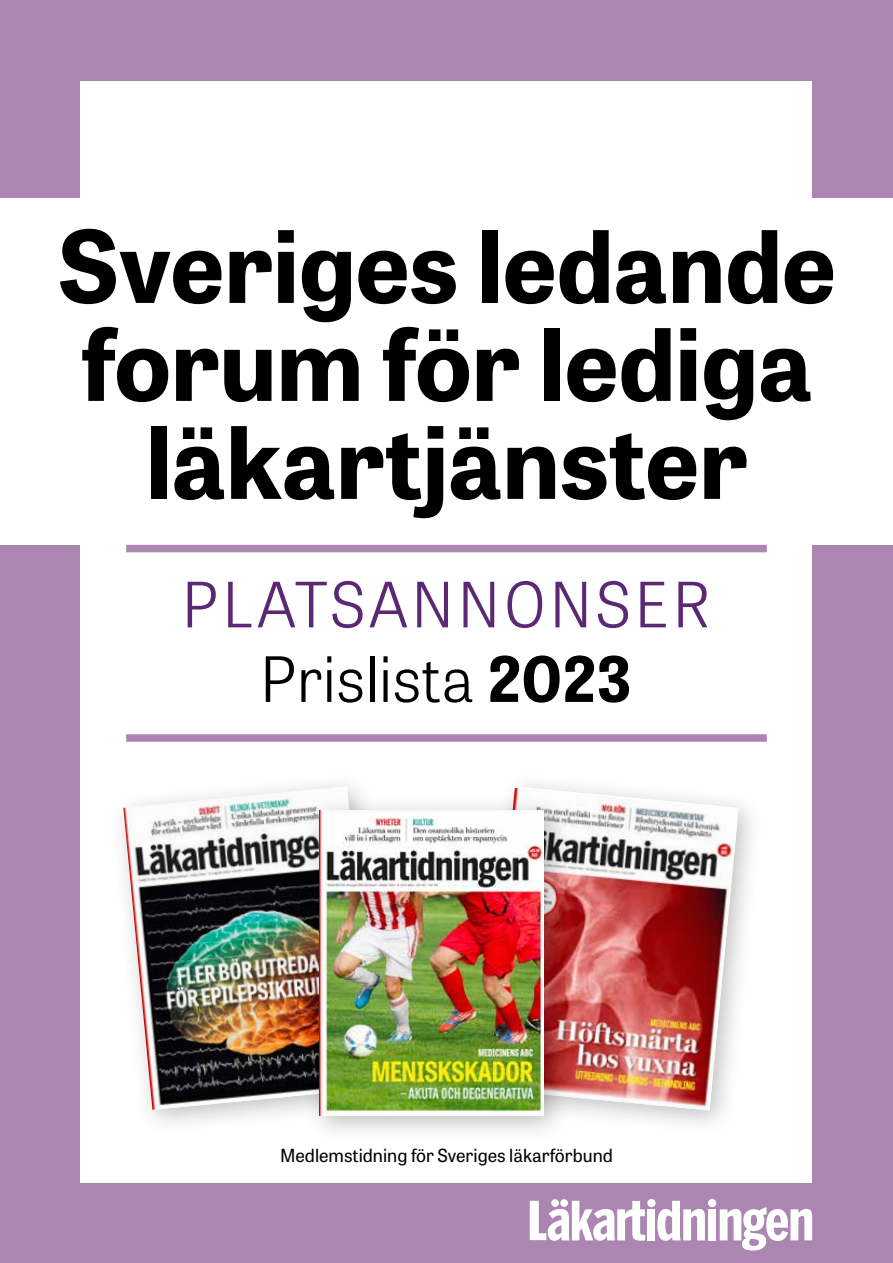
<style>
.page{position:relative;width:893px;height:1263px;background:#aa86b0}
.page>*{position:absolute;margin:0;border:0;box-sizing:border-box;transform-origin:0 0}
.t1{font:700 99.15px/97.9px "Tablet Gothic";color:#000;text-align:center}
.t2{font:300 62.1px/74.6px "Tablet Gothic";letter-spacing:.05em;color:#5b2874;text-align:center}
.t3{font:18px "Tablet Gothic";color:#000}
.s1{color:#000}
.s2{font-weight:700;color:#000}
</style>
<div class="page">
<div style="left:81px;top:81px;width:731px;height:1101px;background:#fff"></div>
<div style="left:0;top:198px;width:893px;height:346px;background:#fff"></div>
<div style="left:126px;top:545px;width:641px;height:7px;background:#aa86b0"></div>
<div style="left:126px;top:734px;width:641px;height:8px;background:#aa86b0"></div>
<div style="left:647px;top:1199px;width:8px;height:8px;background:#fff;border-radius:50%"></div>
<div style="left:708px;top:1199px;width:8px;height:8px;background:#fff;border-radius:50%"></div>
<svg style="left:720px;top:1207px;width:92px;height:43px"></svg>
<div style="left:708px;top:1209px;width:8px;height:31px;background:#fff"></div>
<svg style="left:657px;top:1201px;width:48px;height:40px"></svg>
<div style="left:647px;top:1209px;width:8px;height:31px;background:#fff"></div>
<svg style="left:530px;top:1201px;width:115px;height:40px"></svg>
<div style="left:108px;top:771px;width:294px;height:365px;background:#000;opacity:.25"></div>
<img style="left:123px;top:786px;width:253px;height:324px">
<div style="left:470px;top:771px;width:295px;height:365px;background:#000;opacity:.25"></div>
<img style="left:486px;top:788px;width:252px;height:322px">
<div style="left:303px;top:794px;width:268px;height:349px;background:#000;opacity:.25"></div>
<img style="left:319px;top:810px;width:225px;height:306px">
<p class="t1" style="left:57px;top:214px;width:780px">Sveriges ledande forum för lediga läkartjänster</p>
<p class="t2" style="left:182px;top:565px;width:530px">PLATSANNONSER<br><span class="s1">Prislista</span> <span class="s2">2023</span></p>
<p class="t3" style="left:280px;top:1143px;width:334px">Medlemstidning för Sveriges läkarförbund</p>
</div>
